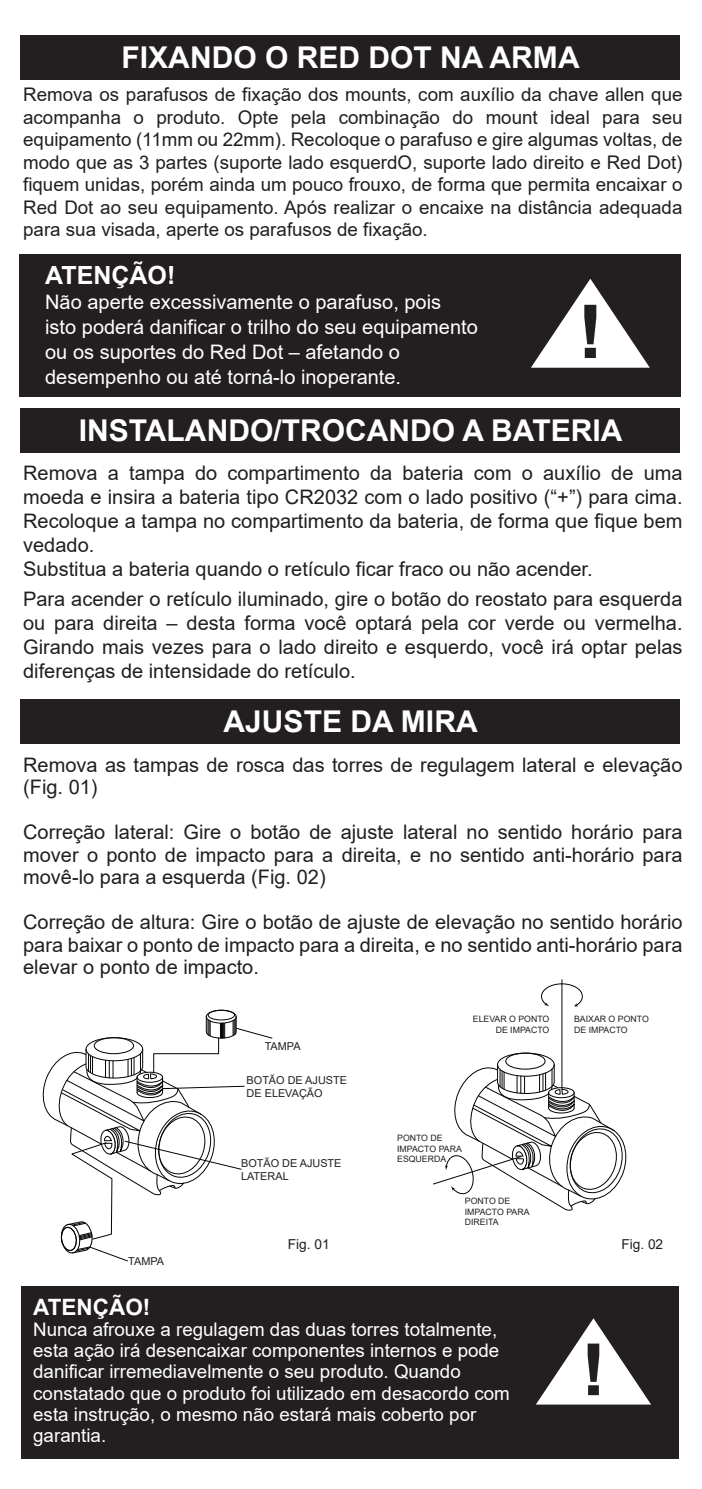
<style>
.page{position:relative;width:702px;height:1489px;background:#fff}
.page>*{position:absolute;margin:0;border:0;box-sizing:border-box;transform-origin:0 0}
.t1{font:700 30px "Arial";color:#fff}
.t2{font:700 25px "Arial";color:#fff}
.t3{font:700 22.5px "Arial";color:#fff}
.t4{font:20px/24px "Arial";color:#231f20;text-align:justify}
.t5{font:20px/25px "Arial";color:#fff}
.t6{font:18.75px/22.5px "Arial";color:#231f20;text-align:justify}
.t7{font:18.75px/21.2px "Arial";color:#fff}
.t8{font:13.75px "Arial";color:#231f20}
.t9{font:11px/13px "Arial";color:#231f20}
.t10{font:8.75px/10.5px "Arial";color:#231f20}
</style>
<div class="page">
<div style="left:21px;top:35px;width:658px;height:44px;background:#231f20"></div>
<div style="left:21px;top:408px;width:658px;height:44px;background:#231f20"></div>
<div style="left:21px;top:699px;width:658px;height:44px;background:#231f20"></div>
<div style="left:19px;top:254px;width:661px;height:143px;background:#231f20"></div>
<svg style="left:531px;top:278px;width:119px;height:90px"></svg>
<div style="left:208px;top:1009px;width:27px;height:11px;border:1px solid #040503;border-radius:50%"></div>
<div style="left:206px;top:1009px;width:30px;height:14px;border:1px solid #040503;border-radius:50%"></div>
<svg style="left:42px;top:1015px;width:231px;height:246px"></svg>
<div style="left:505px;top:1052px;width:40px;height:17px;border:1px solid #040503;border-radius:50%"></div>
<div style="left:497px;top:1052px;width:57px;height:24px;border:1px solid #040503;border-radius:50%"></div>
<hr style="left:561px;top:979px;width:1px;height:110px;background:#040503">
<svg style="left:541px;top:982px;width:42px;height:24px"></svg>
<svg style="left:433px;top:1063px;width:194px;height:147px"></svg>
<div style="left:21px;top:1285px;width:658px;height:173px;background:#231f20"></div>
<svg style="left:536px;top:1318px;width:115px;height:87px"></svg>
<h1 class="t1" style="left:122px;top:36px;width:459px">FIXANDO O RED DOT NA ARMA</h1>
<p class="t6" style="left:23px;top:83px;width:660px">Remova os parafusos de fixação dos mounts, com auxílio da chave allen que acompanha o produto. Opte pela combinação do mount ideal para seu equipamento (11mm ou 22mm). Recoloque o parafuso e gire algumas voltas, de modo que as 3 partes (suporte lado esquerdO, suporte lado direito e Red Dot) fiquem unidas, porém ainda um pouco frouxo, de forma que permita encaixar o Red Dot ao seu equipamento. Após realizar o encaixe na distância adequada para sua visada, aperte os parafusos de fixação.</p>
<p class="t2" style="left:45px;top:257px;width:132px">ATENÇÃO!</p>
<p class="t5" style="left:45px;top:289px;width:434px">Não aperte excessivamente o parafuso, pois<br>isto poderá danificar o trilho do seu equipamento ou os suportes do Red Dot – afetando o desempenho ou até torná-lo inoperante.</p>
<h1 class="t1" style="left:79px;top:409px;width:545px">INSTALANDO/TROCANDO A BATERIA</h1>
<p class="t4" style="left:23px;top:460px;width:661px;text-align:left">Remova a tampa do compartimento da bateria com o auxílio de uma moeda e insira a bateria tipo CR2032 com o lado positivo (“+”) para cima.<br>Recoloque a tampa no compartimento da bateria, de forma que fique bem vedado.<br>Substitua a bateria quando o retículo ficar fraco ou não acender.</p>
<p class="t4" style="left:23px;top:586px;width:661px">Para acender o retículo iluminado, gire o botão do reostato para esquerda ou para direita – desta forma você optará pela cor verde ou vermelha.<br>Girando mais vezes para o lado direito e esquerdo, você irá optar pelas diferenças de intensidade do retículo.</p>
<h1 class="t1" style="left:223px;top:700px;width:255px">AJUSTE DA MIRA</h1>
<p class="t4" style="left:23px;top:753px;width:660px;line-height:22.5px">Remova as tampas de rosca das torres de regulagem lateral e elevação (Fig. 01)</p>
<p class="t4" style="left:23px;top:820px;width:661px;line-height:22.5px">Correção lateral: Gire o botão de ajuste lateral no sentido horário para mover o ponto de impacto para a direita, e no sentido anti-horário para movê-lo para a esquerda (Fig. 02)</p>
<p class="t4" style="left:23px;top:910px;width:661px;line-height:22.5px">Correção de altura: Gire o botão de ajuste de elevação no sentido horário para baixar o ponto de impacto para a direita, e no sentido anti-horário para elevar o ponto de impacto.</p>
<p class="t9" style="left:265px;top:1039px;width:37px">TAMPA</p>
<p class="t9" style="left:246px;top:1073px;width:102px">BOTÃO DE AJUSTE<br>DE ELEVAÇÃO</p>
<p class="t9" style="left:241px;top:1156px;width:102px">BOTÃO DE AJUSTE<br>LATERAL</p>
<p class="t10" style="left:473px;top:1013px;width:78px;text-align:right">ELEVAR O PONTO<br>DE IMPACTO</p>
<p class="t10" style="left:574px;top:1013px;width:76px">BAIXAR O PONTO<br>DE IMPACTO</p>
<p class="t10" style="left:397px;top:1132px;width:66px">PONTO DE<br>IMPACTO PARA<br>ESQUERDA</p>
<p class="t10" style="left:465px;top:1195px;width:66px">PONTO DE<br>IMPACTO PARA<br>DIREITA</p>
<p class="t9" style="left:128px;top:1254px;width:37px">TAMPA</p>
<p class="t8" style="left:288px;top:1234px;width:43px">Fig. 01</p>
<p class="t8" style="left:621px;top:1234px;width:43px">Fig. 02</p>
<p class="t3" style="left:33px;top:1290px;width:119px">ATENÇÃO!</p>
<p class="t7" style="left:33px;top:1318px;width:478px">Nunca afrouxe a regulagem das duas torres totalmente, esta ação irá desencaixar componentes internos e pode danificar irremediavelmente o seu produto. Quando constatado que o produto foi utilizado em desacordo com esta instrução, o mesmo não estará mais coberto por garantia.</p>
</div>
